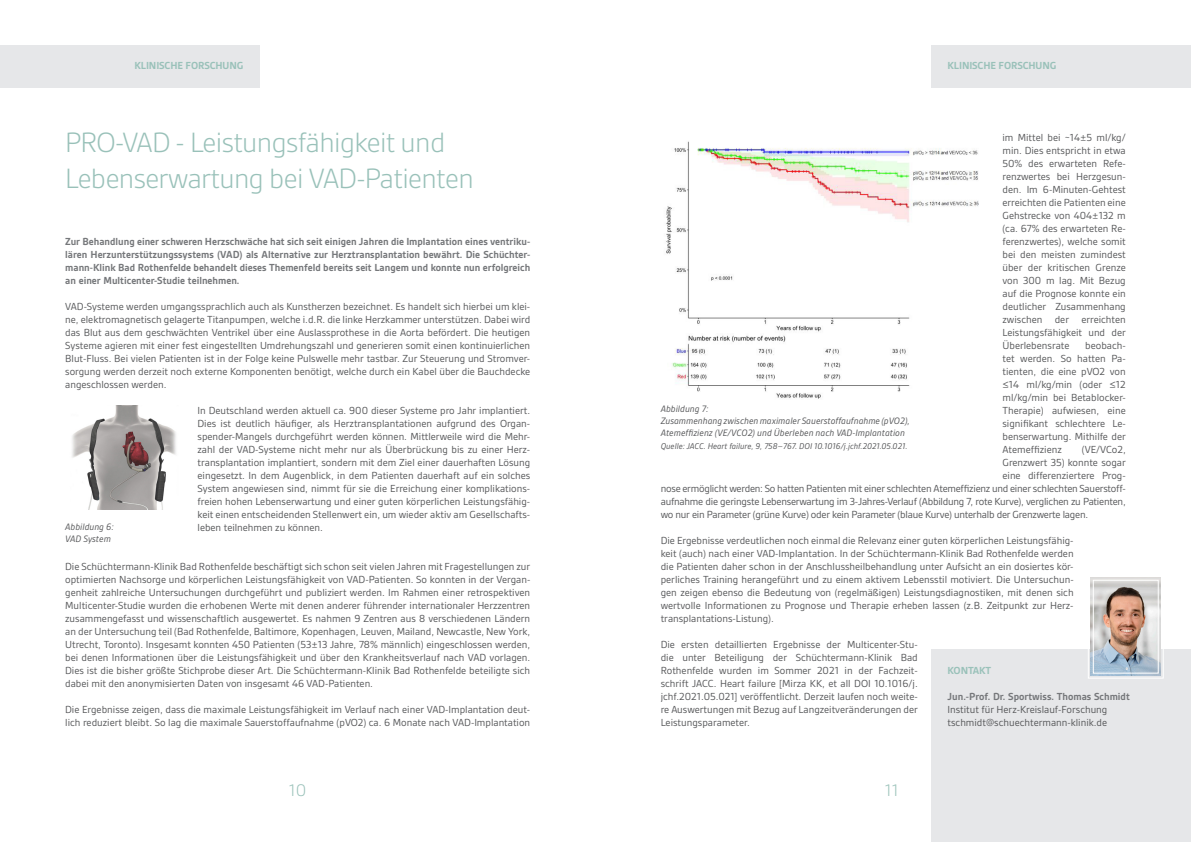
<style>
.page{position:relative;width:1191px;height:842px;background:#fff}
.page>*{position:absolute;margin:0;border:0;box-sizing:border-box;transform-origin:0 0}
.t1{font:300 30px/36px "Gesta";letter-spacing:-.02em;color:#99c1b9}
.t2{font:300 18px "Gesta";color:#99c1b9}
.t3{font:11px/13px "Gesta";color:#57585a;text-align:justify}
.t4{font:700 11px/13px "Gesta";color:#76787b;text-align:justify}
.t5{font:11px "Gesta";letter-spacing:-.02em;color:#57585a}
.t6{font:700 11px "Gesta";letter-spacing:-.01em;color:#99c1b9}
.t7{font:italic 10px/12px "Gesta";color:#57585a}
.t8{font:italic 9px "Gesta";color:#57585a}
</style>
<div class="page">
<img style="left:666px;top:141px;width:313px;height:258px">
<img style="left:72px;top:405px;width:104px;height:104px">
<div style="left:932px;top:46px;width:259px;height:42px;background:#e6e7e9"></div>
<div style="left:0;top:46px;width:259px;height:42px;background:#e6e7e9"></div>
<div style="left:932px;top:650px;width:259px;height:192px;background:#e6e7e9"></div>
<img style="left:1087px;top:577px;width:77px;height:102px">
<div style="left:1092px;top:580px;width:66px;height:94px;border:1px solid #fff"></div>
<p class="t6" style="left:134px;top:60px;width:110px">KLINISCHE FORSCHUNG</p>
<p class="t6" style="left:947px;top:60px;width:110px">KLINISCHE FORSCHUNG</p>
<h1 class="t1" style="left:65px;top:124px;width:410px">PRO-VAD - Leistungsfähigkeit und<br>Lebenserwartung bei VAD-Patienten</h1>
<p class="t4" style="left:65px;top:234px;width:466px">Zur Behandlung einer schweren Herzschwäche hat sich seit einigen Jahren die Implantation eines ventriku&shy;lären Herzunterstützungssystems (VAD) als Alternative zur Herztransplantation bewährt. Die Schüchter&shy;mann-Klink Bad Rothenfelde behandelt dieses Themenfeld bereits seit Langem und konnte nun erfolgreich an einer Multicenter-Studie teilnehmen.</p>
<p class="t3" style="left:65px;top:299px;width:466px">VAD-Systeme werden umgangssprachlich auch als Kunstherzen bezeichnet. Es handelt sich hierbei um klei&shy;ne, elektromagnetisch gelagerte Titanpumpen, welche i.d.R. die linke Herzkammer unterstützen. Dabei wird das Blut aus dem geschwächten Ventrikel über eine Auslassprothese in die Aorta befördert. Die heutigen Systeme agieren mit einer fest eingestellten Umdrehungszahl und generieren somit einen kontinuierlichen Blut-Fluss. Bei vielen Patienten ist in der Folge keine Pulswelle mehr tastbar. Zur Steuerung und Stromver&shy;sorgung werden derzeit noch externe Komponenten benötigt, welche durch ein Kabel über die Bauchdecke angeschlossen werden.</p>
<p class="t3" style="left:197px;top:403px;width:334px">In Deutschland werden aktuell ca. 900 dieser Systeme pro Jahr implantiert.<br>Dies ist deutlich häufiger, als Herztransplantationen aufgrund des Organ&shy;spender-Mangels durchgeführt werden können. Mittlerweile wird die Mehr&shy;zahl der VAD-Systeme nicht mehr nur als Überbrückung bis zu einer Herz&shy;transplantation implantiert, sondern mit dem Ziel einer dauerhaften Lösung eingesetzt. In dem Augenblick, in dem Patienten dauerhaft auf ein solches System angewiesen sind, nimmt für sie die Erreichung einer komplikations&shy;freien hohen Lebenserwartung und einer guten körperlichen Leistungsfähig&shy;keit einen entscheidenden Stellenwert ein, um wieder aktiv am Gesellschafts&shy;leben teilnehmen zu können.</p>
<p class="t3" style="left:65px;top:559px;width:466px">Die Schüchtermann-Klinik Bad Rothenfelde beschäftigt sich schon seit vielen Jahren mit Fragestellungen zur optimierten Nachsorge und körperlichen Leistungsfähigkeit von VAD-Patienten. So konnten in der Vergan&shy;genheit zahlreiche Untersuchungen durchgeführt und publiziert werden. Im Rahmen einer retrospektiven Multicenter-Studie wurden die erhobenen Werte mit denen anderer führender internationaler Herzzentren zusammengefasst und wissenschaftlich ausgewertet. Es nahmen 9 Zentren aus 8 verschiedenen Ländern an der Untersuchung teil (Bad Rothenfelde, Baltimore, Kopenhagen, Leuven, Mailand, Newcastle, New York, Utrecht, Toronto). Insgesamt konnten 450 Patienten (53±13 Jahre, 78% männlich) eingeschlossen werden, bei denen Informationen über die Leistungsfähigkeit und über den Krankheitsverlauf nach VAD vorlagen.<br>Dies ist die bisher größte Stichprobe dieser Art. Die Schüchtermann-Klinik Bad Rothenfelde beteiligte sich dabei mit den anonymisierten Daten von insgesamt 46 VAD-Patienten.</p>
<p class="t3" style="left:65px;top:702px;width:466px">Die Ergebnisse zeigen, dass die maximale Leistungsfähigkeit im Verlauf nach einer VAD-Implantation deut&shy;lich reduziert bleibt. So lag die maximale Sauerstoffaufnahme (pVO2) ca. 6 Monate nach VAD-Implantation</p>
<p class="t7" style="left:65px;top:521px;width:50px">Abbildung 6:<br>VAD System</p>
<p class="t3" style="left:1002px;top:130px;width:125px">im Mittel bei ~14±5 ml/kg/ min. Dies entspricht in etwa 50% des erwarteten Refe&shy;renzwertes bei Herzgesun&shy;den. Im 6-Minuten-Gehtest erreichten die Patienten eine Gehstrecke von 404±132 m (ca. 67% des erwarteten Re&shy;ferenzwertes), welche somit bei den meisten zumindest über der kritischen Grenze von 300 m lag. Mit Bezug auf die Prognose konnte ein deutlicher Zusammenhang zwischen der erreichten Leistungsfähigkeit und der Überlebensrate</p>
<p class="t3" style="left:1002px;top:338px;width:125px;text-indent:83px">beobach&shy;tet werden. So hatten Pa&shy;tienten, die eine pVO2 von ≤14 ml/kg/min (oder ≤12 ml/kg/min bei Betablocker-Therapie) aufwiesen, eine signifikant schlechtere Le&shy;benserwartung. Mithilfe der Atemeffizienz</p>
<p class="t7" style="left:660px;top:402px;width:251px">Abbildung 7:<br>Zusammenhang zwischen maximaler Sauerstoffaufnahme (pVO2),<br>Atemeffizienz (VE/VCO2) und Überleben nach VAD-Implantation</p>
<p class="t8" style="left:660px;top:441px;width:248px">Quelle: JACC. Heart failure, 9, 758–767. DOI 10.1016/j.jchf.2021.05.021.</p>
<p class="t3" style="left:1082px;top:443px;width:45px">(VE/VCo2,</p>
<p class="t3" style="left:1002px;top:456px;width:125px">Grenzwert 35) konnte sogar</p>
<p class="t3" style="left:1002px;top:469px;width:125px">eine differenziertere Prog-</p>
<p class="t5" style="left:660px;top:482px;width:466px">nose ermöglicht werden: So hatten Patienten mit einer schlechten Atemeffizienz und einer schlechten Sauerstoff-</p>
<p class="t5" style="left:660px;top:495px;width:466px">aufnahme die geringste Lebenserwartung im 3-Jahres-Verlauf (Abbildung 7, rote Kurve), verglichen zu Patienten,</p>
<p class="t5" style="left:660px;top:508px;width:429px">wo nur ein Parameter (grüne Kurve) oder kein Parameter (blaue Kurve) unterhalb der Grenzwerte lagen.</p>
<p class="t3" style="left:660px;top:534px;width:414px">Die Ergebnisse verdeutlichen noch einmal die Relevanz einer guten körperlichen Leistungsfähig&shy;keit (auch) nach einer VAD-Implantation. In der Schüchtermann-Klinik Bad Rothenfelde werden die Patienten daher schon in der Anschlussheilbehandlung unter Aufsicht an ein dosiertes kör&shy;perliches Training herangeführt und zu einem aktivem Lebensstil motiviert. Die Untersuchun&shy;gen zeigen ebenso die Bedeutung von (regelmäßigen) Leistungsdiagnostiken, mit denen sich wertvolle Informationen zu Prognose und Therapie erheben lassen (z.B. Zeitpunkt zur Herz&shy;transplantations-Listung).</p>
<p class="t3" style="left:660px;top:638px;width:258px">Die ersten detaillierten Ergebnisse der Multicenter-Stu&shy;die unter Beteiligung der Schüchtermann-Klinik Bad Rothenfelde wurden im Sommer 2021 in der Fachzeit&shy;schrift JACC. Heart failure [Mirza KK, et all DOI 10.1016/j. jchf.2021.05.021] veröffentlicht. Derzeit laufen noch weite&shy;re Auswertungen mit Bezug auf Langzeitveränderungen der Leistungsparameter.</p>
<p class="t6" style="left:947px;top:664px;width:45px">KONTAKT</p>
<p class="t4" style="left:947px;top:689px;width:184px">Jun.-Prof. Dr. Sportwiss. Thomas Schmidt</p>
<p class="t3" style="left:947px;top:702px;width:161px">Institut für Herz-Kreislauf-Forschung tschmidt@schuechtermann-klinik.de</p>
<h2 class="t2" style="left:289px;top:780px;width:19px">10</h2>
<h2 class="t2" style="left:885px;top:780px;width:15px">11</h2>
</div>
